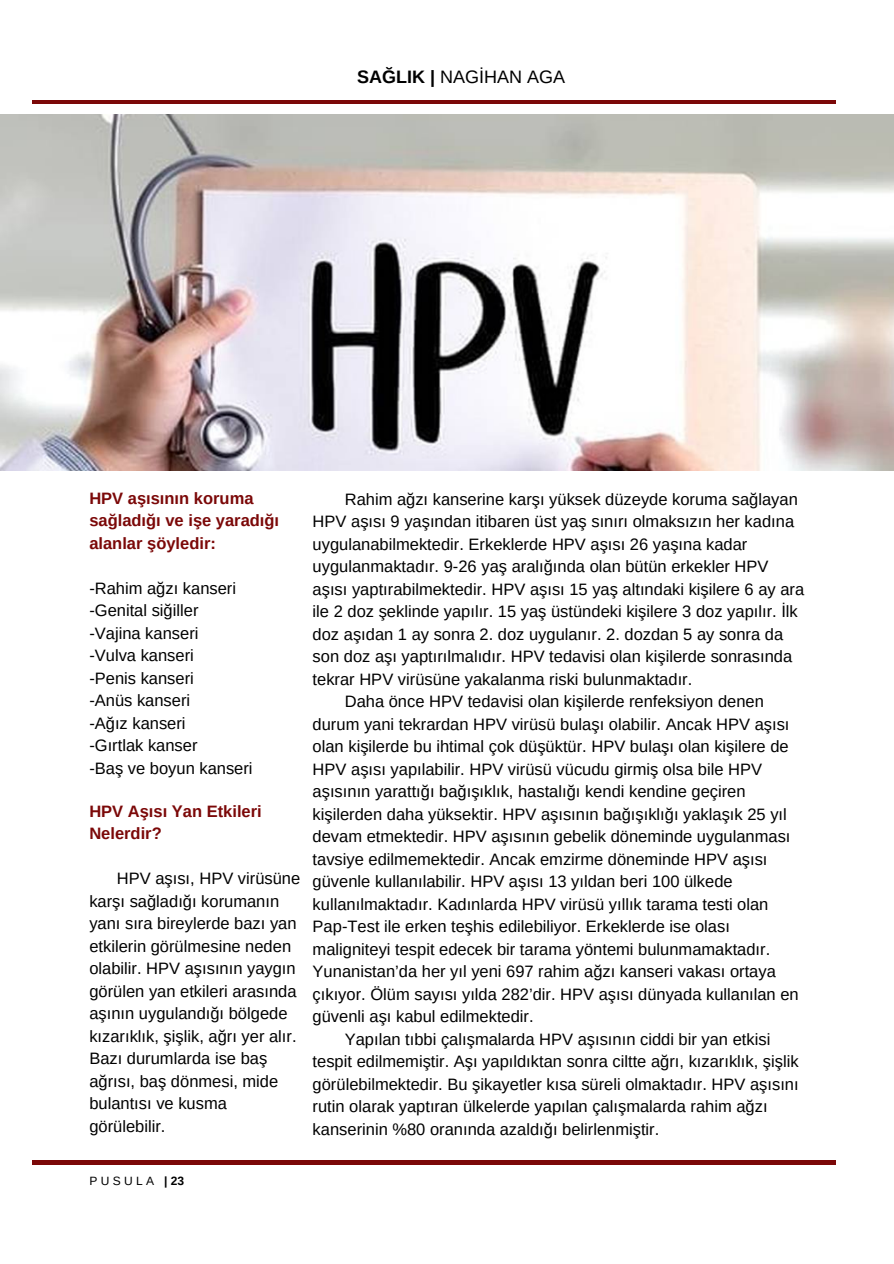
<style>
.page{position:relative;width:894px;height:1264px;background:#fff}
.page>*{position:absolute;margin:0;border:0;box-sizing:border-box;transform-origin:0 0}
.t1{font:18px "Arimo";color:#000}
.t2{font:16.5px/22.5px "Arimo";color:#000}
.t3{font:700 16.5px/22.5px "Arimo";color:#7b0808}
.t4{font:12px "Arimo";color:#000}
.s1{font-weight:700}
</style>
<div class="page">
<img style="left:0;top:115px;width:893px;height:355px">
<hr style="left:32px;top:1160px;width:803px;height:4px;background:#7b0808">
<hr style="left:32px;top:100px;width:803px;height:4px;background:#7b0808">
<p class="t1" style="left:357px;top:67px;width:209px"><span class="s1">SAĞLIK |</span> NAGİHAN AGA</p>
<p class="t3" style="left:89px;top:487px;width:191px">HPV aşısının koruma sağladığı ve işe yaradığı alanlar şöyledir:</p>
<p class="t2" style="left:89px;top:577px;width:165px">-Rahim ağzı kanseri -Genital siğiller -Vajina kanseri<br>-Vulva kanseri<br>-Penis kanseri<br>-Anüs kanseri<br>-Ağız kanseri<br>-Gırtlak kanser<br>-Baş ve boyun kanseri</p>
<p class="t3" style="left:89px;top:799px;width:174px">HPV Aşısı Yan Etkileri<br>Nelerdir?</p>
<p class="t2" style="left:89px;top:867px;width:212px;text-indent:27px">HPV aşısı, HPV virüsüne karşı sağladığı korumanın yanı sıra bireylerde bazı yan etkilerin görülmesine neden olabilir. HPV aşısının yaygın görülen yan etkileri arasında aşının uygulandığı bölgede kızarıklık, şişlik, ağrı yer alır.<br>Bazı durumlarda ise baş ağrısı, baş dönmesi, mide bulantısı ve kusma görülebilir.</p>
<p class="t2" style="left:344px;top:487px;width:454px">Rahim ağzı kanserine karşı yüksek düzeyde koruma sağlayan</p>
<p class="t2" style="left:312px;top:510px;width:483px">HPV aşısı 9 yaşından itibaren üst yaş sınırı olmaksızın her kadına</p>
<p class="t2" style="left:312px;top:532px;width:436px">uygulanabilmektedir. Erkeklerde HPV aşısı 26 yaşına kadar</p>
<p class="t2" style="left:312px;top:555px;width:457px">uygulanmaktadır. 9-26 yaş aralığında olan bütün erkekler HPV</p>
<p class="t2" style="left:312px;top:577px;width:493px">aşısı yaptırabilmektedir. HPV aşısı 15 yaş altındaki kişilere 6 ay ara</p>
<p class="t2" style="left:312px;top:600px;width:486px">ile 2 doz şeklinde yapılır. 15 yaş üstündeki kişilere 3 doz yapılır. İlk</p>
<p class="t2" style="left:312px;top:622px;width:472px">doz aşıdan 1 ay sonra 2. doz uygulanır. 2. dozdan 5 ay sonra da</p>
<p class="t2" style="left:312px;top:645px;width:481px">son doz aşı yaptırılmalıdır. HPV tedavisi olan kişilerde sonrasında</p>
<p class="t2" style="left:312px;top:667px;width:381px">tekrar HPV virüsüne yakalanma riski bulunmaktadır.</p>
<p class="t2" style="left:344px;top:690px;width:420px">Daha önce HPV tedavisi olan kişilerde renfeksiyon denen</p>
<p class="t2" style="left:312px;top:712px;width:478px">durum yani tekrardan HPV virüsü bulaşı olabilir. Ancak HPV aşısı</p>
<p class="t2" style="left:312px;top:735px;width:477px">olan kişilerde bu ihtimal çok düşüktür. HPV bulaşı olan kişilere de</p>
<p class="t2" style="left:312px;top:757px;width:451px">HPV aşısı yapılabilir. HPV virüsü vücudu girmiş olsa bile HPV</p>
<p class="t2" style="left:312px;top:780px;width:434px">aşısının yarattığı bağışıklık, hastalığı kendi kendine geçiren</p>
<p class="t2" style="left:312px;top:802px;width:475px">kişilerden daha yüksektir. HPV aşısının bağışıklığı yaklaşık 25 yıl</p>
<p class="t2" style="left:312px;top:825px;width:479px">devam etmektedir. HPV aşısının gebelik döneminde uygulanması</p>
<p class="t2" style="left:312px;top:847px;width:456px">tavsiye edilmemektedir. Ancak emzirme döneminde HPV aşısı</p>
<p class="t2" style="left:312px;top:870px;width:421px">güvenle kullanılabilir. HPV aşısı 13 yıldan beri 100 ülkede</p>
<p class="t2" style="left:312px;top:892px;width:457px">kullanılmaktadır. Kadınlarda HPV virüsü yıllık tarama testi olan</p>
<p class="t2" style="left:312px;top:915px;width:418px">Pap-Test ile erken teşhis edilebiliyor. Erkeklerde ise olası</p>
<p class="t2" style="left:312px;top:937px;width:459px">maligniteyi tespit edecek bir tarama yöntemi bulunmamaktadır.</p>
<p class="t2" style="left:312px;top:960px;width:464px">Yunanistan’da her yıl yeni 697 rahim ağzı kanseri vakası ortaya</p>
<p class="t2" style="left:312px;top:982px;width:487px">çıkıyor. Ölüm sayısı yılda 282’dir. HPV aşısı dünyada kullanılan en</p>
<p class="t2" style="left:312px;top:1005px;width:222px">güvenli aşı kabul edilmektedir.</p>
<p class="t2" style="left:344px;top:1027px;width:427px">Yapılan tıbbi çalışmalarda HPV aşısının ciddi bir yan etkisi</p>
<p class="t2" style="left:312px;top:1050px;width:487px">tespit edilmemiştir. Aşı yapıldıktan sonra ciltte ağrı, kızarıklık, şişlik</p>
<p class="t2" style="left:312px;top:1072px;width:487px">görülebilmektedir. Bu şikayetler kısa süreli olmaktadır. HPV aşısını</p>
<p class="t2" style="left:312px;top:1095px;width:456px">rutin olarak yaptıran ülkelerde yapılan çalışmalarda rahim ağzı</p>
<p class="t2" style="left:312px;top:1117px;width:348px">kanserinin %80 oranında azaldığı belirlenmiştir.</p>
<p class="t4" style="left:89px;top:1173px;width:96px">P U S U L A <span class="s1">| 23</span></p>
</div>
